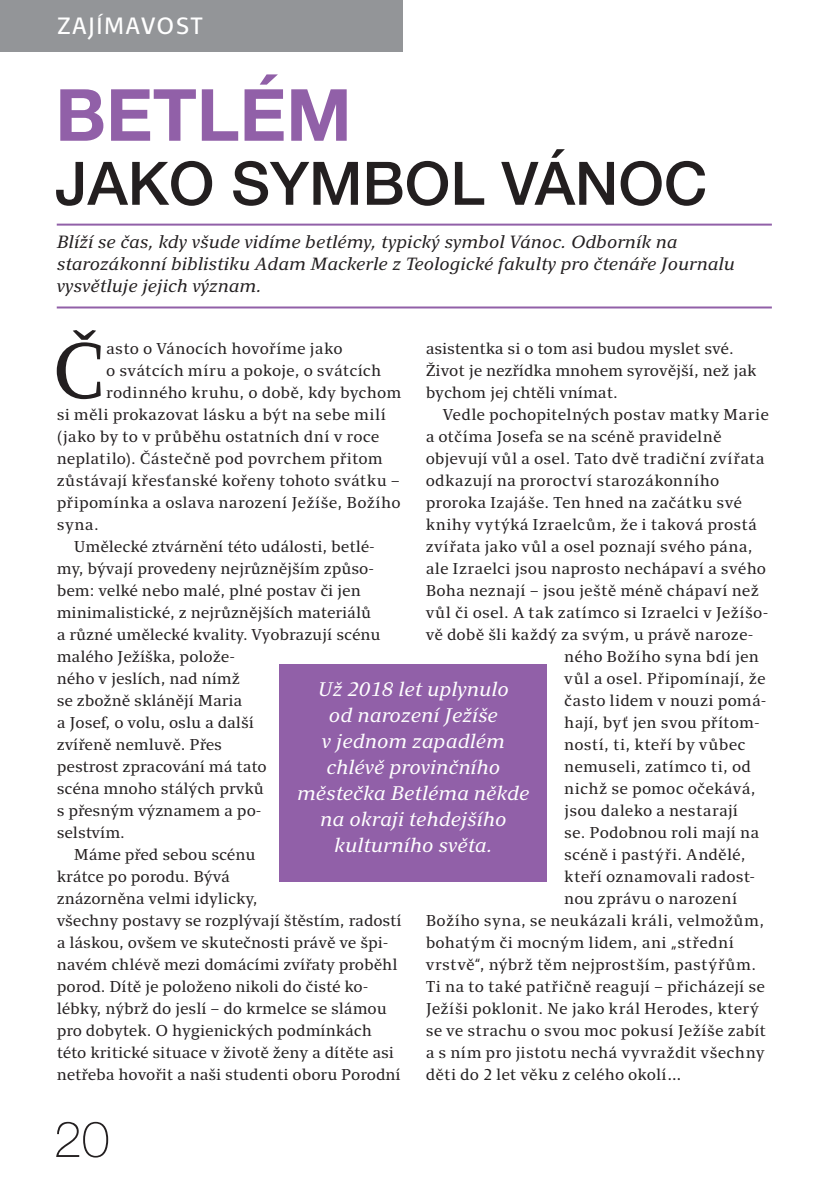
<style>
.page{position:relative;width:840px;height:1191px;background:#fff}
.page>*{position:absolute;margin:0;border:0;box-sizing:border-box;transform-origin:0 0}
.t1{font:80.2px "Clara Serif";color:#231f20}
.t2{font:700 72px "Helvetica Neue LT Pro";color:#9160a8}
.t3{font:500 60px "Helvetica Neue LT Pro";color:#231f20}
.t4{font:100 50px "Helvetica Neue LT Pro";color:#231f20}
.t5{font:24px "Clara Sans";letter-spacing:.05em;color:#fff}
.t6{font:italic 20px/26px "Clara Serif";color:#fff;text-align:center}
.t7{font:italic 18px/22px "Clara Serif";color:#231f20}
.t8{font:16px/22px "Clara Serif";color:#231f20}
.t9{font:16px "Clara Serif";letter-spacing:.02em;color:#231f20}
.t10{font:16px "Clara Serif";letter-spacing:.025em;color:#231f20}
</style>
<div class="page">
<div style="left:0;top:0;width:403px;height:51px;background:#939598"></div>
<hr style="left:57px;top:224px;width:714px;height:2px;background:#9160a8">
<hr style="left:57px;top:306px;width:714px;height:2px;background:#9160a8">
<div style="left:279px;top:664px;width:268px;height:218px;background:#9160a8"></div>
<h3 class="t5" style="left:57px;top:13px;width:147px">ZAJÍMAVOST</h3>
<h2 class="t2" style="left:55px;top:70px;width:297px">BETLÉM</h2>
<h3 class="t3" style="left:55px;top:148px;width:653px">JAKO SYMBOL VÁNOC</h3>
<p class="t7" style="left:57px;top:231px;width:679px">Blíží se čas, kdy všude vidíme betlémy, typický symbol Vánoc. Odborník na starozákonní biblistiku Adam Mackerle z Teologické fakulty pro čtenáře Journalu vysvětluje jejich význam.</p>
<h1 class="t1" style="left:52px;top:327px;width:56px">Č</h1>
<p class="t8" style="left:106px;top:338px;width:238px">asto o Vánocích hovoříme jako</p>
<p class="t9" style="left:106px;top:362px;width:277px">o svátcích míru a pokoje, o svátcích</p>
<p class="t8" style="left:106px;top:382px;width:296px">rodinného kruhu, o době, kdy bychom</p>
<p class="t8" style="left:57px;top:404px;width:331px">si měli prokazovat lásku a být na sebe milí</p>
<p class="t8" style="left:57px;top:426px;width:324px">(jako by to v průběhu ostatních dní v roce</p>
<p class="t8" style="left:57px;top:448px;width:327px">neplatilo). Částečně pod povrchem přitom</p>
<p class="t8" style="left:57px;top:470px;width:344px">zůstávají křesťanské kořeny tohoto svátku –</p>
<p class="t8" style="left:57px;top:492px;width:345px">připomínka a oslava narození Ježíše, Božího</p>
<p class="t8" style="left:57px;top:514px;width:43px">syna.</p>
<p class="t8" style="left:74px;top:536px;width:302px">Umělecké ztvárnění této události, betlé-</p>
<p class="t8" style="left:57px;top:558px;width:318px">my, bývají provedeny nejrůznějším způso-</p>
<p class="t8" style="left:57px;top:580px;width:305px">bem: velké nebo malé, plné postav či jen</p>
<p class="t8" style="left:57px;top:602px;width:316px">minimalistické, z nejrůznějších materiálů</p>
<p class="t8" style="left:57px;top:624px;width:325px">a různé umělecké kvality. Vyobrazují scénu</p>
<p class="t8" style="left:57px;top:646px;width:180px">malého Ježíška, polože-</p>
<p class="t8" style="left:57px;top:668px;width:185px">ného v jeslích, nad nímž</p>
<p class="t8" style="left:57px;top:690px;width:187px">se zbožně sklánějí Maria</p>
<p class="t8" style="left:57px;top:712px;width:199px">a Josef, o volu, oslu a další</p>
<p class="t8" style="left:57px;top:734px;width:167px">zvířeně nemluvě. Přes</p>
<p class="t8" style="left:57px;top:756px;width:211px">pestrost zpracování má tato</p>
<p class="t8" style="left:57px;top:778px;width:209px">scéna mnoho stálých prvků</p>
<p class="t8" style="left:57px;top:800px;width:206px">s přesným významem a po-</p>
<p class="t8" style="left:57px;top:822px;width:70px">selstvím.</p>
<p class="t8" style="left:74px;top:844px;width:183px">Máme před sebou scénu</p>
<p class="t8" style="left:57px;top:866px;width:175px">krátce po porodu. Bývá</p>
<p class="t8" style="left:57px;top:888px;width:202px">znázorněna velmi idylicky,</p>
<p class="t8" style="left:57px;top:910px;width:346px">všechny postavy se rozplývají štěstím, radostí</p>
<p class="t8" style="left:57px;top:932px;width:333px">a láskou, ovšem ve skutečnosti právě ve špi-</p>
<p class="t8" style="left:57px;top:954px;width:342px">navém chlévě mezi domácími zvířaty proběhl</p>
<p class="t8" style="left:57px;top:976px;width:313px">porod. Dítě je položeno nikoli do čisté ko-</p>
<p class="t8" style="left:57px;top:998px;width:331px">lébky, nýbrž do jeslí – do krmelce se slámou</p>
<p class="t8" style="left:57px;top:1020px;width:316px">pro dobytek. O hygienických podmínkách</p>
<p class="t8" style="left:57px;top:1042px;width:338px">této kritické situace v životě ženy a dítěte asi</p>
<p class="t8" style="left:57px;top:1064px;width:345px">netřeba hovořit a naši studenti oboru Porodní</p>
<p class="t8" style="left:425px;top:338px;width:332px">asistentka si o tom asi budou myslet své.<br>Život je nezřídka mnohem syrovější, než jak bychom jej chtěli vnímat.</p>
<p class="t8" style="left:442px;top:404px;width:327px">Vedle pochopitelných postav matky Marie</p>
<p class="t8" style="left:425px;top:426px;width:297px">a otčíma Josefa se na scéně pravidelně</p>
<p class="t8" style="left:425px;top:448px;width:340px">objevují vůl a osel. Tato dvě tradiční zvířata</p>
<p class="t8" style="left:425px;top:470px;width:295px">odkazují na proroctví starozákonního</p>
<p class="t8" style="left:425px;top:492px;width:317px">proroka Izajáše. Ten hned na začátku své</p>
<p class="t8" style="left:425px;top:514px;width:332px">knihy vytýká Izraelcům, že i taková prostá</p>
<p class="t8" style="left:425px;top:536px;width:328px">zvířata jako vůl a osel poznají svého pána,</p>
<p class="t8" style="left:425px;top:558px;width:342px">ale Izraelci jsou naprosto nechápaví a svého</p>
<p class="t8" style="left:425px;top:580px;width:334px">Boha neznají – jsou ještě méně chápaví než</p>
<p class="t9" style="left:425px;top:604px;width:344px">vůl či osel. A tak zatímco si Izraelci v Ježíšo-</p>
<p class="t8" style="left:425px;top:624px;width:329px">vě době šli každý za svým, u právě naroze-</p>
<p class="t8" style="left:564px;top:646px;width:196px">ného Božího syna bdí jen</p>
<p class="t8" style="left:564px;top:668px;width:203px">vůl a osel. Připomínají, že</p>
<p class="t8" style="left:564px;top:690px;width:203px">často lidem v nouzi pomá-</p>
<p class="t8" style="left:564px;top:712px;width:197px">hají, byť jen svou přítom-</p>
<p class="t9" style="left:564px;top:736px;width:182px">ností, ti, kteří by vůbec</p>
<p class="t8" style="left:564px;top:756px;width:188px">nemuseli, zatímco ti, od</p>
<p class="t8" style="left:564px;top:778px;width:193px">nichž se pomoc očekává,</p>
<p class="t8" style="left:564px;top:800px;width:175px">jsou daleko a nestarají</p>
<p class="t8" style="left:564px;top:822px;width:196px">se. Podobnou roli mají na</p>
<p class="t8" style="left:564px;top:844px;width:183px">scéně i pastýři. Andělé,</p>
<p class="t8" style="left:564px;top:866px;width:192px">kteří oznamovali radost-</p>
<p class="t8" style="left:564px;top:888px;width:174px">nou zprávu o narození</p>
<p class="t10" style="left:425px;top:912px;width:340px">Božího syna, se neukázali králi, velmožům,</p>
<p class="t10" style="left:425px;top:934px;width:310px">bohatým či mocným lidem, ani „střední</p>
<p class="t8" style="left:425px;top:954px;width:332px">vrstvě“, nýbrž těm nejprostším, pastýřům.</p>
<p class="t8" style="left:425px;top:976px;width:341px">Ti na to také patřičně reagují – přicházejí se</p>
<p class="t8" style="left:425px;top:998px;width:335px">Ježíši poklonit. Ne jako král Herodes, který</p>
<p class="t8" style="left:425px;top:1020px;width:342px">se ve strachu o svou moc pokusí Ježíše zabít</p>
<p class="t9" style="left:425px;top:1044px;width:340px">a s ním pro jistotu nechá vyvraždit všechny</p>
<p class="t8" style="left:425px;top:1064px;width:258px">děti do 2 let věku z celého okolí…</p>
<p class="t6" style="left:297px;top:677px;width:233px">Už 2018 let uplynulo<br>od narození Ježíše<br>v jednom zapadlém chlévě provinčního městečka Betléma někde na okraji tehdejšího kulturního světa.</p>
<h3 class="t4" style="left:54px;top:1110px;width:57px">20</h3>
</div>
